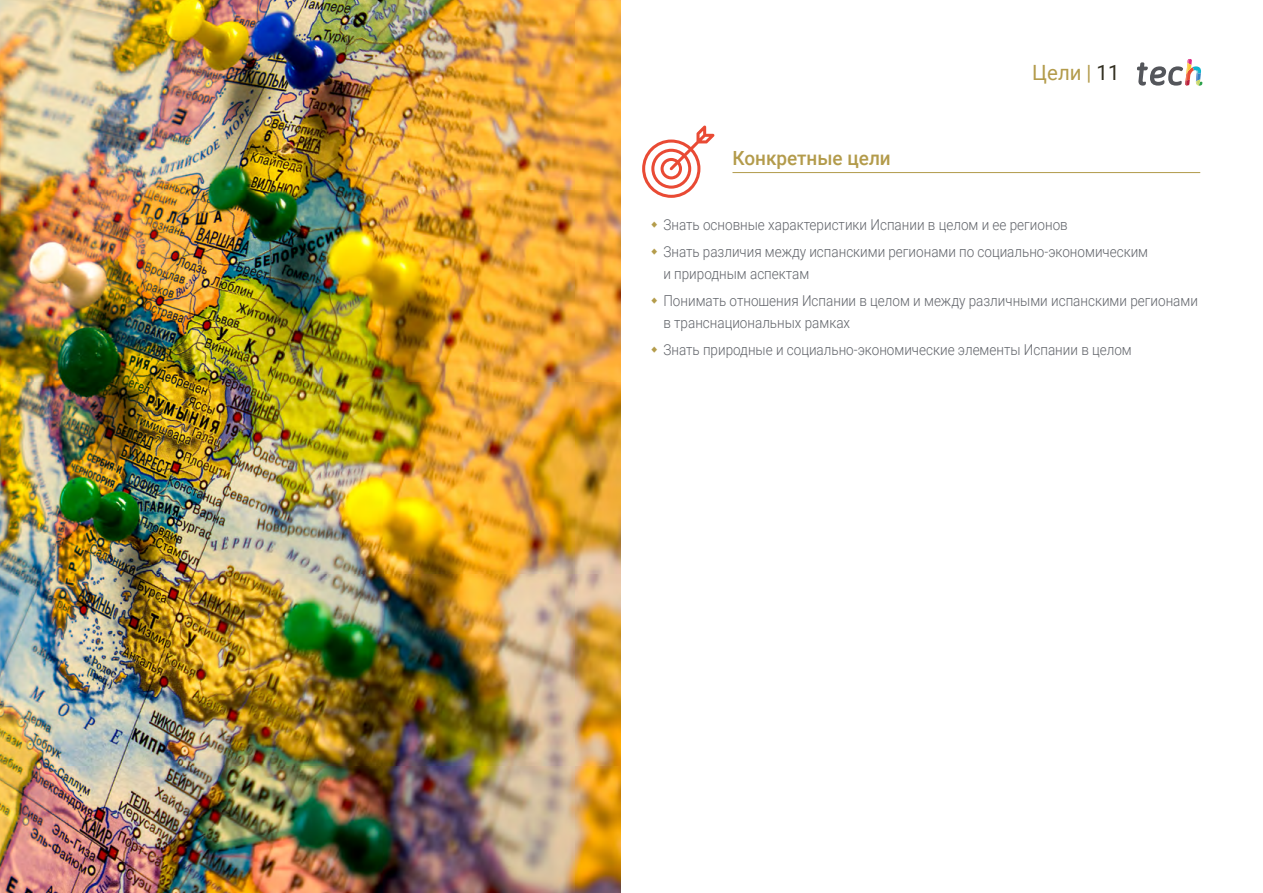
<style>
.page{position:relative;width:1263px;height:893px;background:#fff}
.page>*{position:absolute;margin:0;border:0;box-sizing:border-box;transform-origin:0 0}
.t1{font:21px "Roboto";color:#b39b4b}
.t2{font:500 19.5px "Roboto";color:#b39b4b}
.t3{font:300 15px/26.7px "Roboto";color:#61646a;scale:.9 1}
.s1{color:#312e20}
</style>
<div class="page">
<svg style="left:642px;top:125px;width:72px;height:73px"></svg>
<img style="left:0;top:0;width:621px;height:893px">
<svg style="left:1137px;top:59px;width:65px;height:27px"></svg>
<hr style="left:732px;top:172px;width:468px;height:1px;background:#b19b4b">
<h2 class="t2" style="left:732px;top:144px;width:160px">Конкретные цели</h2>
<h1 class="t1" style="left:1032px;top:57px;width:89px">Цели | <span class="s1">11</span></h1>
<p class="t3" style="left:663px;top:211px;width:540px">Знать основные характеристики Испании в целом и ее регионов<br>Знать различия между испанскими регионами по социально-экономическим</p>
<p class="t3" style="left:663px;top:260px;width:595px">и природным аспектам<br>Понимать отношения Испании в целом и между различными испанскими регионами</p>
<p class="t3" style="left:663px;top:309px;width:522px">в транснациональных рамках<br>Знать природные и социально-экономические элементы Испании в целом</p>
</div>
